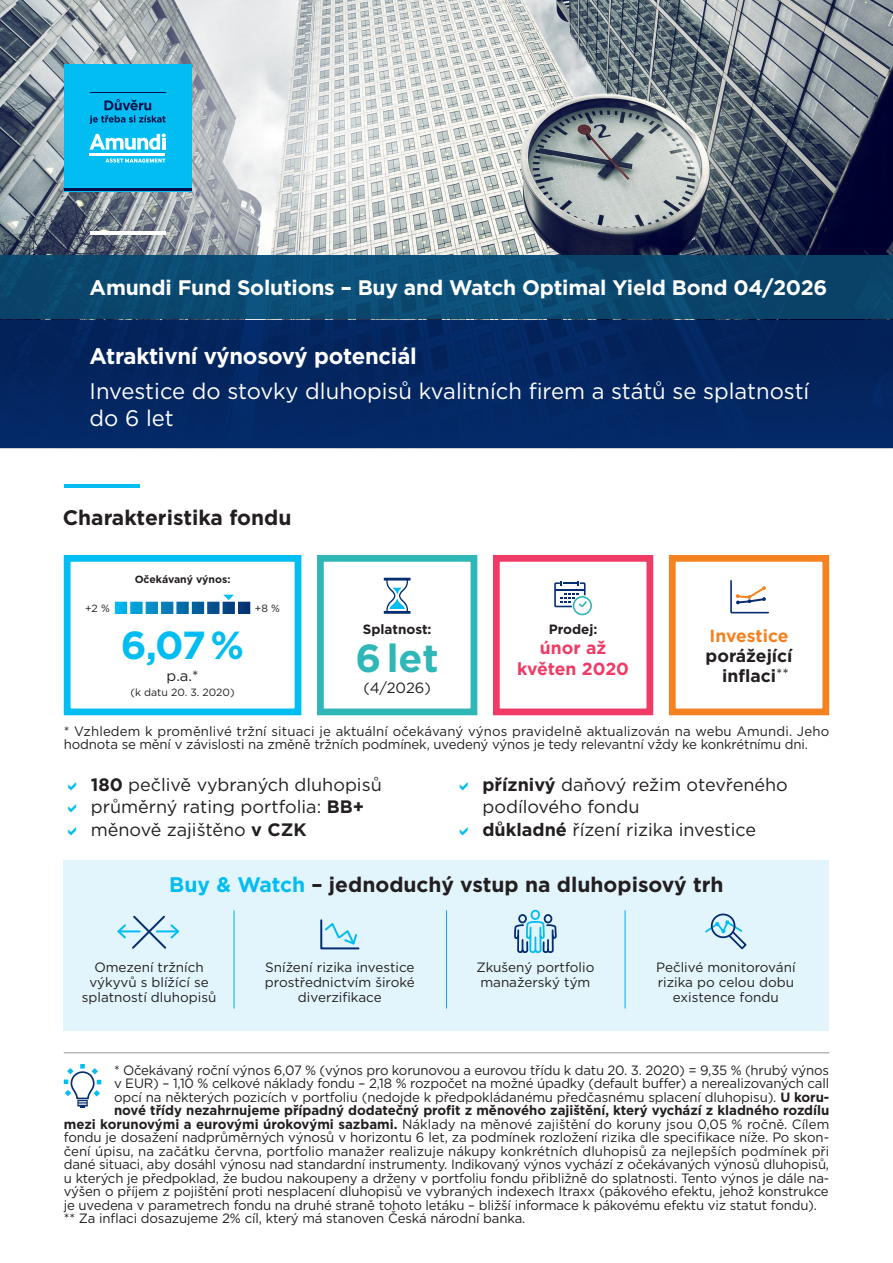
<style>
.page{position:relative;width:893px;height:1263px;background:#fff}
.page>*{position:absolute;margin:0;border:0;box-sizing:border-box;transform-origin:0 0}
.t1{font:700 39.15px "Gotham";color:#01bdf2}
.t2{font:700 39.15px "Gotham";color:#2fb7b7}
.t3{font:22.5px/27px "Gotham";color:#fff}
.t4{font:700 22.5px "Gotham";letter-spacing:-.01em;color:#fff}
.t5{font:700 21px "Gotham";color:#231f20}
.t6{font:700 21px "Gotham";letter-spacing:-.01em;color:#fff}
.t7{font:18px/22.5px "Gotham";color:#231f20}
.t8{font:700 17.55px/20.2px "Gotham";color:#231f20;text-align:right}
.t9{font:700 17.55px/20.2px "Gotham";color:#ef3b66;text-align:center}
.t10{font:14.85px "Gotham";color:#231f20}
.Amundi_underline{font:13.5px/15px "Gotham";letter-spacing:-.01em;color:#231f20;text-align:center}
.Amundi_underline-2{font:700 13.5px "Gotham";letter-spacing:-.005em;color:#231f20}
.t11{font:10.5px "Gotham";color:#231f20}
.t12{font:700 10.5px "Gotham";letter-spacing:-.005em;color:#231f20}
.s1{color:#f58220}
.s2{font-weight:700}
.s3{color:#01bdf2}
</style>
<div class="page">
<img style="left:0;top:0;width:893px;height:321px">
<div style="left:64px;top:64px;width:127px;height:127px;background:#01bdf2"></div>
<hr style="left:64px;top:189px;width:127px;height:2px;background:#00134d">
<hr style="left:90px;top:153px;width:75px;height:3px;background:#fff">
<svg style="left:89px;top:134px;width:77px;height:16px"></svg>
<svg style="left:105px;top:158px;width:60px;height:5px"></svg>
<hr style="left:90px;top:93px;width:75px;height:1px;background:#00134d">
<svg style="left:90px;top:99px;width:76px;height:25px"></svg>
<div style="left:0;top:321px;width:893px;height:127px;background:#042762"></div>
<hr style="left:90px;top:231px;width:75px;height:3px;background:#fff">
<div style="left:0;top:255px;width:893px;height:64px;background:linear-gradient(to right,#0c4d75,#0b466d)"></div>
<hr style="left:64px;top:484px;width:76px;height:3px;background:#01bdf2">
<hr style="left:64px;top:1052px;width:765px;height:1px;background:#939598">
<div style="left:317px;top:555px;width:160px;height:160px;border:7px solid #2fb7b7"></div>
<svg style="left:384px;top:578px;width:27px;height:36px"></svg>
<div style="left:493px;top:555px;width:160px;height:160px;border:7px solid #ef3b66"></div>
<div style="left:669px;top:555px;width:160px;height:160px;border:7px solid #f58220"></div>
<svg style="left:554px;top:581px;width:38px;height:34px"></svg>
<svg style="left:730px;top:580px;width:39px;height:34px"></svg>
<div style="left:64px;top:860px;width:765px;height:170px;background:#e2f4fc"></div>
<svg style="left:513px;top:707px;width:46px;height:246px"></svg>
<svg style="left:705px;top:913px;width:42px;height:37px"></svg>
<hr style="left:234px;top:910px;width:1px;height:98px;background:#00aeef">
<hr style="left:446px;top:910px;width:1px;height:98px;background:#00aeef">
<hr style="left:625px;top:910px;width:1px;height:98px;background:#00aeef">
<svg style="left:117px;top:915px;width:62px;height:34px"></svg>
<svg style="left:320px;top:919px;width:40px;height:31px"></svg>
<svg style="left:64px;top:1064px;width:37px;height:44px"></svg>
<div style="left:64px;top:555px;width:237px;height:160px;border:7px solid #01bdf2"></div>
<svg style="left:115px;top:595px;width:135px;height:19px"></svg>
<p class="t6" style="left:90px;top:274px;width:739px">Amundi Fund Solutions – Buy and Watch Optimal Yield Bond 04/2026</p>
<p class="t4" style="left:90px;top:341px;width:329px">Atraktivní výnosový potenciál</p>
<p class="t3" style="left:90px;top:377px;width:721px">Investice do stovky dluhopisů kvalitních firem a států se splatností do 6 let</p>
<p class="t5" style="left:63px;top:504px;width:230px">Charakteristika fondu</p>
<p class="t12" style="left:135px;top:572px;width:97px">Očekávaný výnos:</p>
<p class="t11" style="left:85px;top:601px;width:26px">+2 %</p>
<p class="t11" style="left:255px;top:602px;width:27px">+8 %</p>
<p class="t1" style="left:121px;top:619px;width:125px">6,07%</p>
<p class="t10" style="left:167px;top:666px;width:33px">p.a.*</p>
<p class="t11" style="left:131px;top:685px;width:106px">(k datu 20. 3. 2020)</p>
<p class="Amundi_underline-2" style="left:363px;top:620px;width:70px">Splatnost:</p>
<p class="t2" style="left:356px;top:632px;width:85px">6 let</p>
<p class="t10" style="left:363px;top:679px;width:69px">(4/2026)</p>
<p class="Amundi_underline-2" style="left:549px;top:620px;width:50px">Prodej:</p>
<p class="t9" style="left:517px;top:638px;width:113px">únor až květen 2020</p>
<p class="t8" style="left:705px;top:625px;width:88px"><span class="s1">Investice </span>porážející inflaci<sup>**</sup></p>
<p class="Amundi_underline" style="left:64px;top:724px;width:767px;line-height:13.5px;text-align:left">* Vzhledem k proměnlivé tržní situaci je aktuální očekávaný výnos pravidelně aktualizován na webu Amundi. Jeho hodnota se mění v závislosti na změně tržních podmínek, uvedený výnos je tedy relevantní vždy ke konkrétnímu dni.</p>
<p class="t7" style="left:91px;top:773px;width:292px"><span class="s2">180</span> pečlivě vybraných dluhopisů</p>
<p class="t7" style="left:91px;top:795px;width:275px">průměrný rating portfolia: <span class="s2">BB+</span></p>
<p class="t7" style="left:91px;top:818px;width:217px">měnově zajištěno <span class="s2">v CZK</span></p>
<p class="t7" style="left:482px;top:773px;width:307px"><span class="s2">příznivý</span> daňový režim otevřeného podílového fondu</p>
<p class="t7" style="left:482px;top:818px;width:275px"><span class="s2">důkladné</span> řízení rizika investice</p>
<p class="t5" style="left:169px;top:871px;width:556px"><span class="s3">Buy &amp; Watch</span> – jednoduchý vstup na dluhopisový trh</p>
<p class="Amundi_underline" style="left:82px;top:959px;width:136px">Omezení tržních výkyvů s blížící se splatností dluhopisů</p>
<p class="Amundi_underline" style="left:476px;top:959px;width:120px;text-align:left">Zkušený portfolio manažerský tým</p>
<p class="Amundi_underline" style="left:656px;top:959px;width:141px">Pečlivé monitorování rizika po celou dobu existence fondu</p>
<p class="Amundi_underline" style="left:265px;top:959px;width:151px">Snížení rizika investice prostřednictvím široké diverzifikace</p>
<p class="Amundi_underline" style="left:114px;top:1062px;width:717px">* Očekávaný roční výnos 6,07 % (výnos pro korunovou a eurovou třídu k datu 20. 3. 2020) = 9,35 % (hrubý výnos</p>
<p class="Amundi_underline" style="left:114px;top:1076px;width:717px">v EUR) – 1,10 % celkové náklady fondu – 2,18 % rozpočet na možné úpadky (default buffer) a nerealizovaných call</p>
<p class="Amundi_underline" style="left:114px;top:1089px;width:717px">opcí na některých pozicích v portfoliu (nedojde k předpokládanému předčasnému splacení dluhopisu). <span class="s2">U koru-</span></p>
<p class="Amundi_underline-2" style="left:114px;top:1101px;width:717px">nové třídy nezahrnujeme případný dodatečný profit z měnového zajištění, který vychází z kladného rozdílu</p>
<p class="Amundi_underline" style="left:64px;top:1116px;width:767px"><span class="s2">mezi korunovými a eurovými úrokovými sazbami.</span> Náklady na měnové zajištění do koruny jsou 0,05 % ročně. Cílem</p>
<p class="Amundi_underline" style="left:64px;top:1130px;width:767px">fondu je dosažení nadprůměrných výnosů v horizontu 6 let, za podmínek rozložení rizika dle specifikace níže. Po skon-</p>
<p class="Amundi_underline" style="left:64px;top:1143px;width:767px">čení úpisu, na začátku června, portfolio manažer realizuje nákupy konkrétních dluhopisů za nejlepších podmínek při</p>
<p class="Amundi_underline" style="left:64px;top:1157px;width:767px">dané situaci, aby dosáhl výnosu nad standardní instrumenty. Indikovaný výnos vychází z očekávaných výnosů dluhopisů,</p>
<p class="Amundi_underline" style="left:64px;top:1170px;width:767px">u kterých je předpoklad, že budou nakoupeny a drženy v portfoliu fondu přibližně do splatnosti. Tento výnos je dále na-</p>
<p class="Amundi_underline" style="left:64px;top:1184px;width:766px">výšen o příjem z pojištění proti nesplacení dluhopisů ve vybraných indexech Itraxx (pákového efektu, jehož konstrukce</p>
<p class="Amundi_underline" style="left:64px;top:1197px;width:755px">je uvedena v parametrech fondu na druhé straně tohoto letáku – bližší informace k pákovému efektu viz statut fondu).</p>
<p class="Amundi_underline" style="left:64px;top:1211px;width:463px">** Za inflaci dosazujeme 2% cíl, který má stanoven Česká národní banka.</p>
</div>
